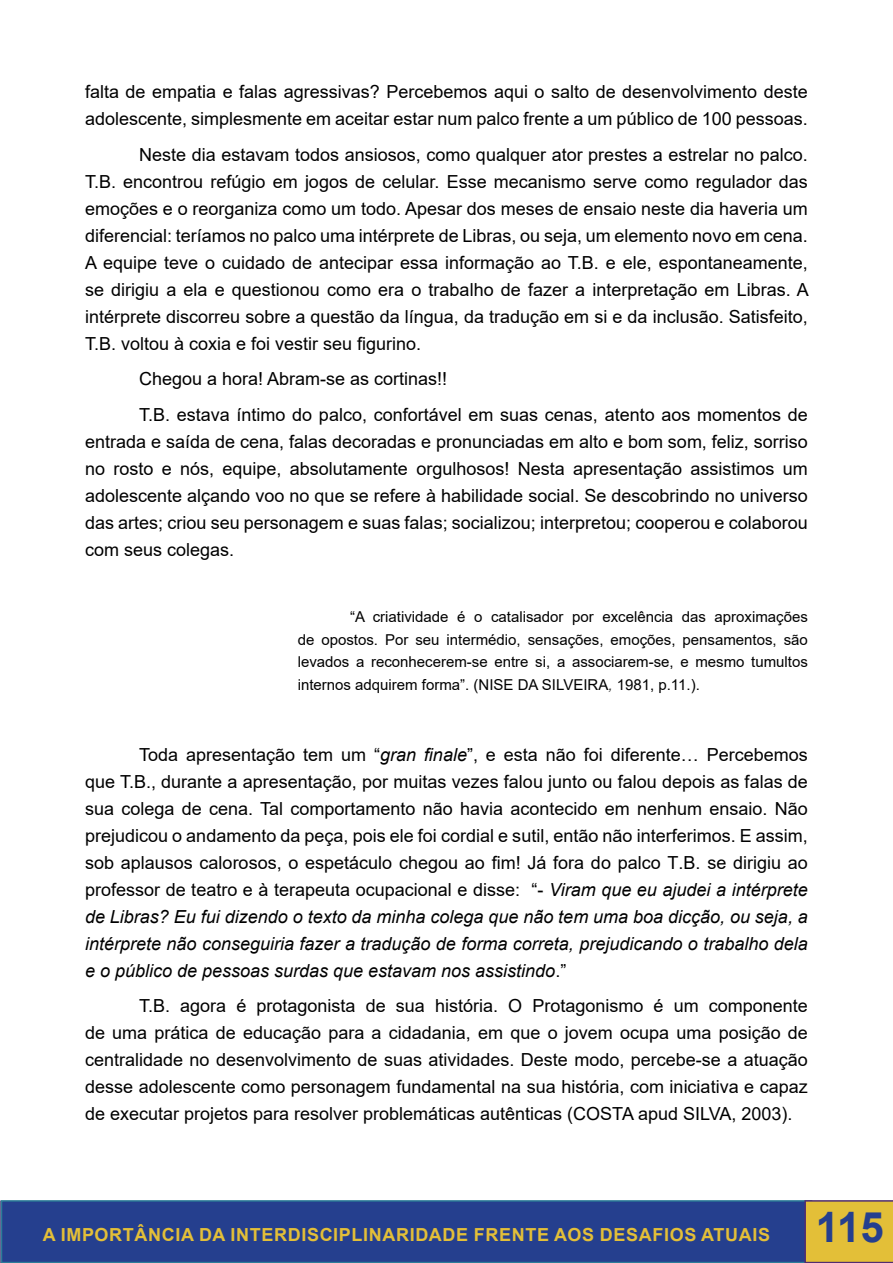
<style>
.page{position:relative;width:893px;height:1263px;background:#fff}
.page>*{position:absolute;margin:0;border:0;box-sizing:border-box;transform-origin:0 0}
.t1{font:700 42px "Arial";color:#253f8e}
.t2{font:18px/27px "Arial";color:#000;text-align:justify}
.t3{font:700 18px "Arial";letter-spacing:.035em;color:#e3bf38}
.t4{font:15px/22.5px "Arial";color:#000;text-align:justify}
.s1{font-style:italic;color:#333}
.s2{font-style:italic}
</style>
<div class="page">
<svg style="left:0;top:1200px;width:1px;height:63px"></svg>
<div style="left:1px;top:1200px;width:811px;height:63px;background:#253f8e;border:2px solid #2c7d98"></div>
<svg style="left:804px;top:1200px;width:89px;height:63px;background:#d9b53c"></svg>
<p class="t2" style="left:85px;top:78px;width:724px">falta de empatia e falas agressivas? Percebemos aqui o salto de desenvolvimento deste adolescente, simplesmente em aceitar estar num palco frente a um público de 100 pessoas.</p>
<p class="t2" style="left:85px;top:141px;width:725px;text-indent:54px">Neste dia estavam todos ansiosos, como qualquer ator prestes a estrelar no palco.<br>T.B. encontrou refúgio em jogos de celular. Esse mecanismo serve como regulador das emoções e o reorganiza como um todo. Apesar dos meses de ensaio neste dia haveria um diferencial: teríamos no palco uma intérprete de Libras, ou seja, um elemento novo em cena.<br>A equipe teve o cuidado de antecipar essa informação ao T.B. e ele, espontaneamente, se dirigiu a ela e questionou como era o trabalho de fazer a interpretação em Libras. A intérprete discorreu sobre a questão da língua, da tradução em si e da inclusão. Satisfeito, T.B. voltou à coxia e foi vestir seu figurino.</p>
<p class="t2" style="left:139px;top:365px;width:310px">Chegou a hora! Abram-se as cortinas!!</p>
<p class="t2" style="left:85px;top:401px;width:724px;text-indent:54px">T.B. estava íntimo do palco, confortável em suas cenas, atento aos momentos de entrada e saída de cena, falas decoradas e pronunciadas em alto e bom som, feliz, sorriso no rosto e nós, equipe, absolutamente orgulhosos! Nesta apresentação assistimos um adolescente alçando voo no que se refere à habilidade social. Se descobrindo no universo das artes; criou seu personagem e suas falas; socializou; interpretou; cooperou e colaborou com seus colegas.</p>
<p class="t4" style="left:298px;top:606px;width:512px;text-indent:52px">“A criatividade é o catalisador por excelência das aproximações de opostos. Por seu intermédio, sensações, emoções, pensamentos, são levados a reconhecerem-se entre si, a associarem-se, e mesmo tumultos internos adquirem forma”. (NISE DA SILVEIRA<span class="s1">,</span> 1981, p.11.).</p>
<p class="t2" style="left:85px;top:741px;width:724px;text-indent:54px">Toda apresentação tem um “<span class="s2">gran finale</span>”, e esta não foi diferente… Percebemos que T.B., durante a apresentação, por muitas vezes falou junto ou falou depois as falas de sua colega de cena. Tal comportamento não havia acontecido em nenhum ensaio. Não prejudicou o andamento da peça, pois ele foi cordial e sutil, então não interferimos. E assim, sob aplausos calorosos, o espetáculo chegou ao fim! Já fora do palco T.B. se dirigiu ao professor de teatro e à terapeuta ocupacional e disse: “- <span class="s2">Viram que eu ajudei a intérprete de Libras? Eu fui dizendo o texto da minha colega que não tem uma boa dicção, ou seja, a intérprete não conseguiria fazer a tradução de forma correta, prejudicando o trabalho dela e o público de pessoas surdas que estavam nos assistindo</span>.”</p>
<p class="t2" style="left:85px;top:992px;width:724px;text-indent:54px">T.B. agora é protagonista de sua história. O Protagonismo é um componente de uma prática de educação para a cidadania, em que o jovem ocupa uma posição de centralidade no desenvolvimento de suas atividades. Deste modo, percebe-se a atuação desse adolescente como personagem fundamental na sua história, com iniciativa e capaz de executar projetos para resolver problemáticas autênticas (COSTA apud SILVA, 2003).</p>
<p class="t3" style="left:43px;top:1221px;width:729px">A IMPORTÂNCIA DA INTERDISCIPLINARIDADE FRENTE AOS DESAFIOS ATUAIS</p>
<h1 class="t1" style="left:816px;top:1198px;width:69px">115</h1>
</div>
